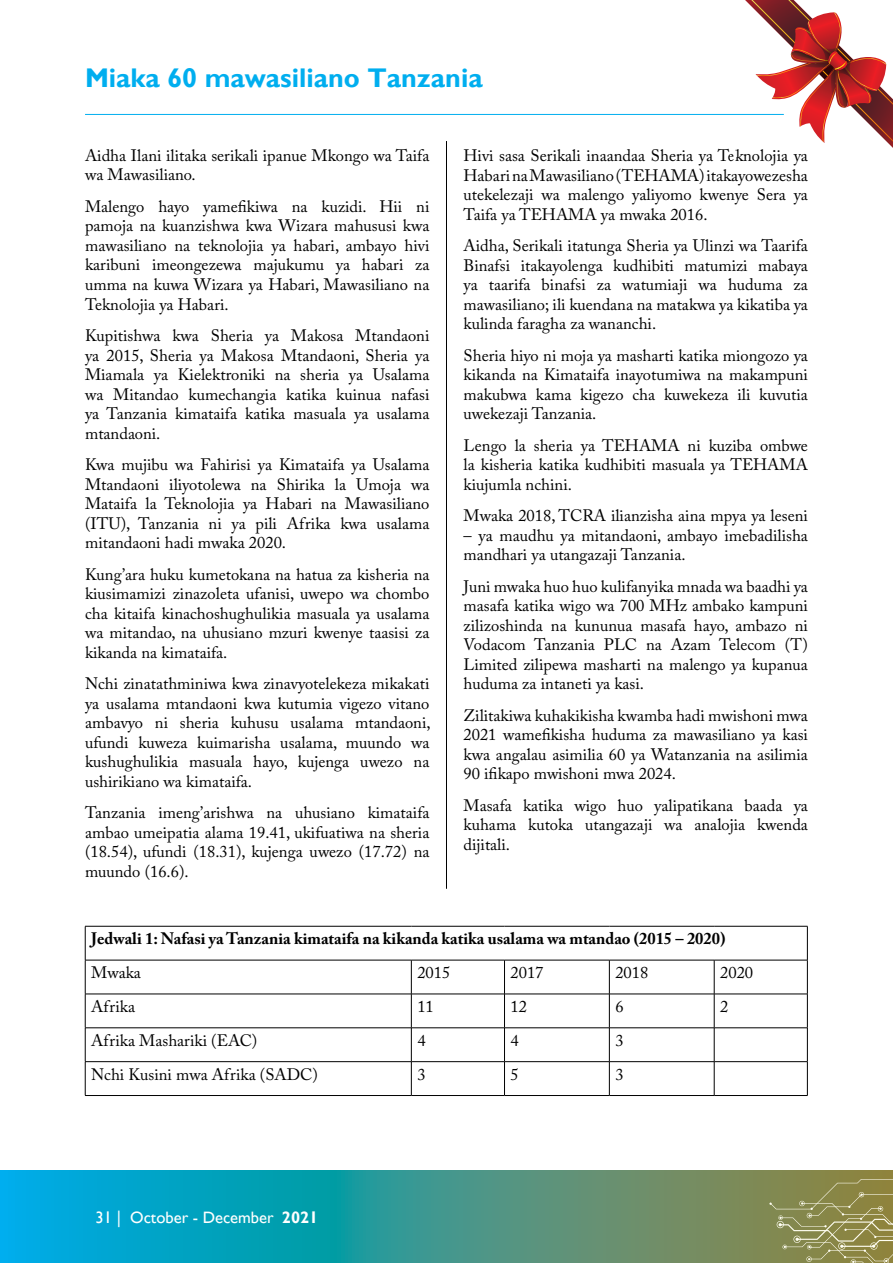
<style>
.page{position:relative;width:893px;height:1263px;background:#fff}
.page>*{position:absolute;margin:0;border:0;box-sizing:border-box;transform-origin:0 0}
.t1{font:700 27px "Gill Sans";color:#00aeef}
.t2{font:16.5px/19.5px "Adobe Caslon Pro";color:#000;text-align:justify}
.t3{font:700 16.5px "Adobe Caslon Pro";color:#000}
.t4{font:16.5px "Gill Sans";color:#fff}
.s1{font-weight:700}
</style>
<div class="page">
<svg style="left:0;top:1170px;width:893px;height:93px;background:#32999a"></svg>
<svg style="left:769px;top:1179px;width:124px;height:84px;background:#929055"></svg>
<hr style="left:85px;top:926px;width:326px;height:1px;background:#000">
<hr style="left:85px;top:926px;width:1px;height:34px;background:#000">
<hr style="left:411px;top:926px;width:93px;height:1px;background:#000">
<hr style="left:504px;top:926px;width:105px;height:1px;background:#000">
<hr style="left:609px;top:926px;width:105px;height:1px;background:#000">
<hr style="left:714px;top:926px;width:93px;height:1px;background:#000">
<hr style="left:807px;top:926px;width:1px;height:34px;background:#000">
<hr style="left:85px;top:960px;width:326px;height:1px;background:#000">
<hr style="left:85px;top:960px;width:1px;height:34px;background:#000">
<hr style="left:411px;top:960px;width:93px;height:1px;background:#000">
<hr style="left:411px;top:960px;width:1px;height:34px;background:#000">
<hr style="left:504px;top:960px;width:105px;height:1px;background:#000">
<hr style="left:504px;top:960px;width:1px;height:34px;background:#000">
<hr style="left:609px;top:960px;width:105px;height:1px;background:#000">
<hr style="left:609px;top:960px;width:1px;height:34px;background:#000">
<hr style="left:714px;top:960px;width:93px;height:1px;background:#000">
<hr style="left:714px;top:960px;width:1px;height:34px;background:#000">
<hr style="left:807px;top:960px;width:1px;height:34px;background:#000">
<hr style="left:85px;top:994px;width:326px;height:1px;background:#000">
<hr style="left:85px;top:994px;width:1px;height:33px;background:#000">
<hr style="left:411px;top:994px;width:93px;height:1px;background:#000">
<hr style="left:411px;top:994px;width:1px;height:33px;background:#000">
<hr style="left:504px;top:994px;width:105px;height:1px;background:#000">
<hr style="left:504px;top:994px;width:1px;height:33px;background:#000">
<hr style="left:609px;top:994px;width:105px;height:1px;background:#000">
<hr style="left:609px;top:994px;width:1px;height:33px;background:#000">
<hr style="left:714px;top:994px;width:93px;height:1px;background:#000">
<hr style="left:714px;top:994px;width:1px;height:33px;background:#000">
<hr style="left:807px;top:994px;width:1px;height:33px;background:#000">
<hr style="left:85px;top:1027px;width:326px;height:1px;background:#000">
<hr style="left:85px;top:1028px;width:1px;height:33px;background:#000">
<hr style="left:411px;top:1027px;width:93px;height:1px;background:#000">
<hr style="left:411px;top:1028px;width:1px;height:33px;background:#000">
<hr style="left:504px;top:1027px;width:105px;height:1px;background:#000">
<hr style="left:504px;top:1028px;width:1px;height:33px;background:#000">
<hr style="left:609px;top:1027px;width:105px;height:1px;background:#000">
<hr style="left:609px;top:1028px;width:1px;height:33px;background:#000">
<hr style="left:714px;top:1027px;width:93px;height:1px;background:#000">
<hr style="left:714px;top:1028px;width:1px;height:33px;background:#000">
<hr style="left:807px;top:1028px;width:1px;height:33px;background:#000">
<hr style="left:85px;top:1061px;width:326px;height:1px;background:#000">
<hr style="left:85px;top:1062px;width:1px;height:33px;background:#000">
<hr style="left:411px;top:1061px;width:93px;height:1px;background:#000">
<hr style="left:411px;top:1062px;width:1px;height:33px;background:#000">
<hr style="left:504px;top:1061px;width:105px;height:1px;background:#000">
<hr style="left:504px;top:1062px;width:1px;height:33px;background:#000">
<hr style="left:609px;top:1061px;width:105px;height:1px;background:#000">
<hr style="left:609px;top:1062px;width:1px;height:33px;background:#000">
<hr style="left:714px;top:1061px;width:93px;height:1px;background:#000">
<hr style="left:714px;top:1062px;width:1px;height:33px;background:#000">
<hr style="left:807px;top:1062px;width:1px;height:33px;background:#000">
<hr style="left:85px;top:1095px;width:326px;height:1px;background:#000">
<hr style="left:411px;top:1095px;width:93px;height:1px;background:#000">
<hr style="left:504px;top:1095px;width:105px;height:1px;background:#000">
<hr style="left:609px;top:1095px;width:105px;height:1px;background:#000">
<hr style="left:714px;top:1095px;width:93px;height:1px;background:#000">
<svg style="left:730px;top:0;width:163px;height:148px"></svg>
<hr style="left:85px;top:114px;width:699px;height:1px;background:#00aeef">
<hr style="left:446px;top:141px;width:1px;height:748px;background:#000">
<h1 class="t1" style="left:85px;top:62px;width:399px">Miaka 60 mawasiliano Tanzania</h1>
<p class="t2" style="left:85px;top:146px;width:346px">Aidha Ilani ilitaka serikali ipanue Mkongo wa Taifa wa Mawasiliano.</p>
<p class="t2" style="left:85px;top:197px;width:346px">Malengo hayo yamefikiwa na kuzidi. Hii ni pamoja na kuanzishwa kwa Wizara mahususi kwa mawasiliano na teknolojia ya habari, ambayo hivi karibuni imeongezewa majukumu ya habari za umma na kuwa Wizara ya Habari, Mawasiliano na Teknolojia ya Habari.</p>
<p class="t2" style="left:85px;top:326px;width:346px">Kupitishwa kwa Sheria ya Makosa Mtandaoni ya 2015, Sheria ya Makosa Mtandaoni, Sheria ya Miamala ya Kielektroniki na sheria ya Usalama wa Mitandao kumechangia katika kuinua nafasi ya Tanzania kimataifa katika masuala ya usalama mtandaoni.</p>
<p class="t2" style="left:85px;top:455px;width:346px">Kwa mujibu wa Fahirisi ya Kimataifa ya Usalama Mtandaoni iliyotolewa na Shirika la Umoja wa Mataifa la Teknolojia ya Habari na Mawasiliano (ITU), Tanzania ni ya pili Afrika kwa usalama mitandaoni hadi mwaka 2020.</p>
<p class="t2" style="left:85px;top:564px;width:346px">Kung’ara huku kumetokana na hatua za kisheria na kiusimamizi zinazoleta ufanisi, uwepo wa chombo cha kitaifa kinachoshughulikia masuala ya usalama wa mitandao, na uhusiano mzuri kwenye taasisi za kikanda na kimataifa.</p>
<p class="t2" style="left:85px;top:674px;width:347px">Nchi zinatathminiwa kwa zinavyotelekeza mikakati ya usalama mtandaoni kwa kutumia vigezo vitano ambavyo ni sheria kuhusu usalama mtandaoni, ufundi kuweza kuimarisha usalama, muundo wa kushughulikia masuala hayo, kujenga uwezo na ushirikiano wa kimataifa.</p>
<p class="t2" style="left:85px;top:803px;width:346px">Tanzania imeng’arishwa na uhusiano kimataifa ambao umeipatia alama 19.41, ukifuatiwa na sheria (18.54), ufundi (18.31), kujenga uwezo (17.72) na muundo (16.6).</p>
<p class="t2" style="left:463px;top:146px;width:346px">Hivi sasa Serikali inaandaa Sheria ya Teknolojia ya Habari na Mawasiliano (TEHAMA) itakayowezesha utekelezaji wa malengo yaliyomo kwenye Sera ya Taifa ya TEHAMA ya mwaka 2016.</p>
<p class="t2" style="left:463px;top:236px;width:346px">Aidha, Serikali itatunga Sheria ya Ulinzi wa Taarifa Binafsi itakayolenga kudhibiti matumizi mabaya ya taarifa binafsi za watumiaji wa huduma za mawasiliano; ili kuendana na matakwa ya kikatiba ya kulinda faragha za wananchi.</p>
<p class="t2" style="left:463px;top:345px;width:346px">Sheria hiyo ni moja ya masharti katika miongozo ya kikanda na Kimataifa inayotumiwa na makampuni makubwa kama kigezo cha kuwekeza ili kuvutia uwekezaji Tanzania.</p>
<p class="t2" style="left:463px;top:435px;width:346px">Lengo la sheria ya TEHAMA ni kuziba ombwe la kisheria katika kudhibiti masuala ya TEHAMA kiujumla nchini.</p>
<p class="t2" style="left:463px;top:506px;width:346px">Mwaka 2018, TCRA ilianzisha aina mpya ya leseni</p>
<p class="t2" style="left:463px;top:525px;width:346px">– ya maudhu ya mitandaoni, ambayo imebadilisha mandhari ya utangazaji Tanzania.</p>
<p class="t2" style="left:463px;top:576px;width:346px">Juni mwaka huo huo kulifanyika mnada wa baadhi ya masafa katika wigo wa 700 MHz ambako kampuni zilizoshinda na kununua masafa hayo, ambazo ni Vodacom Tanzania PLC na Azam Telecom (T)<br>Limited zilipewa masharti na malengo ya kupanua huduma za intaneti ya kasi.</p>
<p class="t2" style="left:463px;top:705px;width:346px">Zilitakiwa kuhakikisha kwamba hadi mwishoni mwa 2021 wamefikisha huduma za mawasiliano ya kasi kwa angalau asimilia 60 ya Watanzania na asilimia 90 ifikapo mwishoni mwa 2024.</p>
<p class="t2" style="left:463px;top:795px;width:346px">Masafa katika wigo huo yalipatikana baada ya kuhama kutoka utangazaji wa analojia kwenda dijitali.</p>
<p class="t3" style="left:91px;top:929px;width:636px">Jedwali 1: Nafasi ya Tanzania kimataifa na kikanda katika usalama wa mtandao (2015 – 2020)</p>
<p class="t2" style="left:91px;top:963px;width:51px">Mwaka</p>
<p class="t2" style="left:417px;top:963px;width:34px">2015</p>
<p class="t2" style="left:510px;top:963px;width:34px">2017</p>
<p class="t2" style="left:615px;top:963px;width:34px">2018</p>
<p class="t2" style="left:720px;top:963px;width:34px">2020</p>
<p class="t2" style="left:91px;top:997px;width:45px">Afrika</p>
<p class="t2" style="left:417px;top:997px;width:18px">11</p>
<p class="t2" style="left:510px;top:997px;width:18px">12</p>
<p class="t2" style="left:615px;top:997px;width:10px">6</p>
<p class="t2" style="left:720px;top:997px;width:10px">2</p>
<p class="t2" style="left:91px;top:1030px;width:168px">Afrika Mashariki (EAC)</p>
<p class="t2" style="left:417px;top:1030px;width:10px">4</p>
<p class="t2" style="left:511px;top:1030px;width:10px">4</p>
<p class="t2" style="left:615px;top:1030px;width:10px">3</p>
<p class="t2" style="left:91px;top:1064px;width:228px">Nchi Kusini mwa Afrika (SADC)</p>
<p class="t2" style="left:417px;top:1064px;width:10px">3</p>
<p class="t2" style="left:511px;top:1064px;width:10px">5</p>
<p class="t2" style="left:615px;top:1064px;width:10px">3</p>
<p class="t4" style="left:96px;top:1208px;width:224px">31 | October - December <span class="s1">2021</span></p>
</div>
